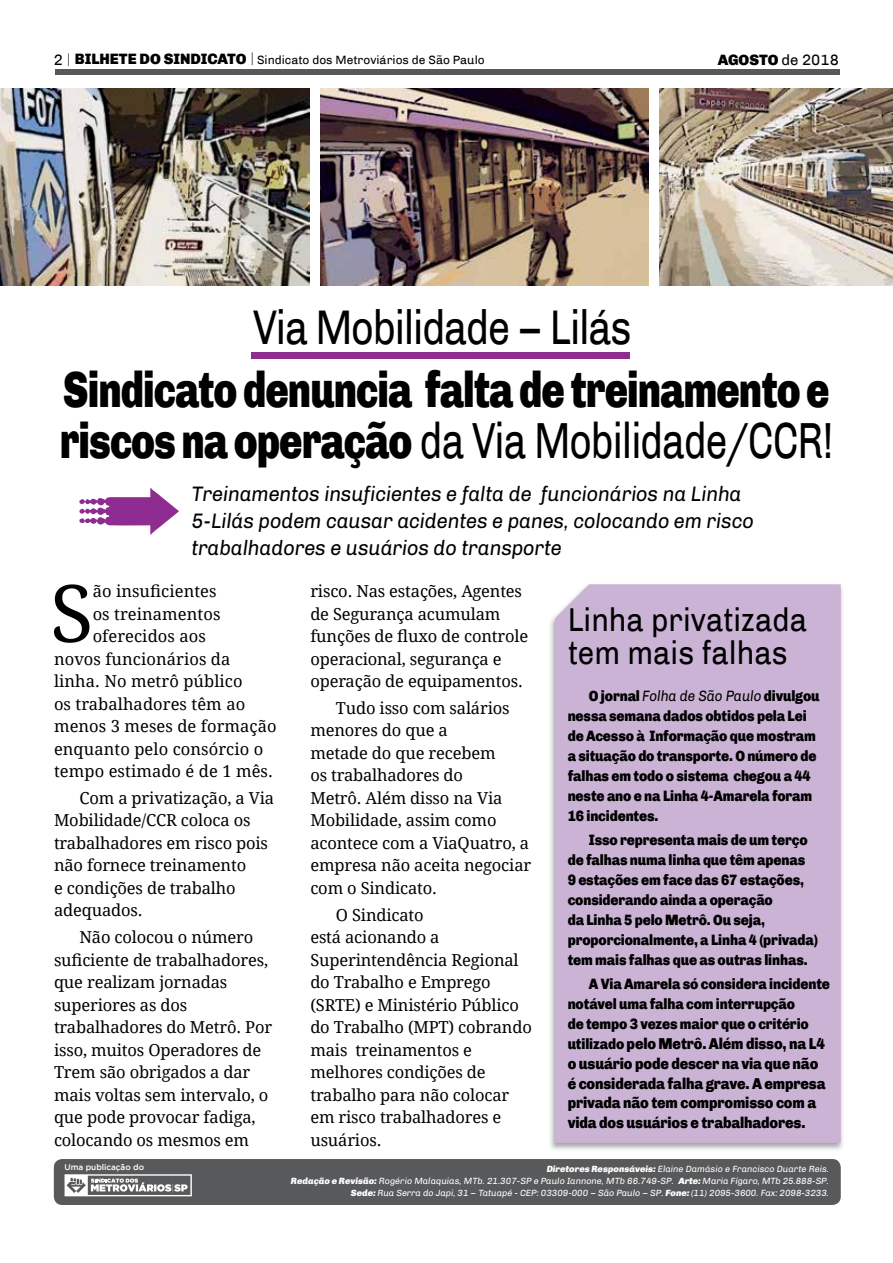
<style>
.page{position:relative;width:893px;height:1263px;background:#fff}
.page>*{position:absolute;margin:0;border:0;box-sizing:border-box;transform-origin:0 0}
.t1{font:79.5px "Droid Serif";color:#000}
.t2{font:900 50.7px/51px "Chivo";letter-spacing:-.025em;color:#000;scale:.77 1}
.t3{font:48.6px "Chivo";letter-spacing:-.03em;color:#000;scale:.81 1}
.t4{font:33px/33px "Chivo";color:#000;scale:.9 1}
.t5{font:italic 21px/27px "Chivo";letter-spacing:-.01em;color:#000;scale:.95 1}
.t6{font:16.5px/22.5px "Droid Serif";letter-spacing:-.01em;color:#000}
.t7{font:900 15.75px/20px "Chivo";letter-spacing:-.01em;color:#000;scale:.9 1}
.t8{font:900 15px/20px "Chivo";letter-spacing:-.01em;color:#000;scale:.9 1}
.t9{font:900 15px "Chivo";letter-spacing:-.01em;color:#000}
.t10{font:12px "Chivo";color:#000}
.t11{font:italic 9px/12px "Chivo";letter-spacing:-.005em;color:#fff;text-align:right}
.t12{font:500 8.25px "Gotham";letter-spacing:-.005em;color:#fff}
.s1{font-size:15px}
.s2{font-family:"Exo";font-weight:200;font-size:15px}
.s3{font-weight:900;font-size:15px}
.s4{font-weight:400}
.s5{font-weight:400;font-style:italic}
.s6{font-weight:900}
</style>
<div class="page">
<img style="left:550px;top:587px;width:293px;height:563px">
<div style="left:555px;top:584px;width:286px;height:559px;background:#cab3d4"></div>
<div style="left:55px;top:69px;width:785px;height:5px;background:#58595b"></div>
<div style="left:54px;top:1159px;width:787px;height:46px;background:#58595b;border-radius:8px"></div>
<svg style="left:65px;top:1174px;width:127px;height:22px"></svg>
<svg style="left:80px;top:488px;width:99px;height:46px"></svg>
<img style="left:0;top:89px;width:310px;height:197px">
<img style="left:320px;top:89px;width:328px;height:197px">
<img style="left:660px;top:89px;width:233px;height:197px">
<div style="left:252px;top:352px;width:378px;height:6px;background:#8e2c91"></div>
<p class="t10" style="left:54px;top:53px;width:432px"><span class="s1">2</span> <span class="s2">|</span> <span class="s3">BILHETE DO SINDICATO</span> <span class="s2">|</span> Sindicato dos Metroviários de São Paulo</p>
<p class="t9" style="left:718px;top:51px;width:123px">AGOSTO <span class="s4">de 2018</span></p>
<h3 class="t3" style="left:253px;top:299px;width:469px">Via Mobilidade – Lilás</h3>
<h2 class="t2" style="left:60px;top:364px;width:1006px">Sindicato denuncia falta de treinamento e riscos na operação <span class="s4">da Via Mobilidade/CCR!</span></h2>
<p class="t5" style="left:191px;top:480px;width:594px">Treinamentos insuficientes e falta de funcionários na Linha<br>5-Lilás podem causar acidentes e panes, colocando em risco trabalhadores e usuários do transporte</p>
<h1 class="t1" style="left:50px;top:559px;width:45px">S</h1>
<p class="t6" style="left:93px;top:579px;width:125px">ão insuficientes</p>
<p class="t6" style="left:93px;top:602px;width:129px">os treinamentos</p>
<p class="t6" style="left:93px;top:624px;width:115px">oferecidos aos</p>
<p class="t6" style="left:54px;top:647px;width:178px">novos funcionários da</p>
<p class="t6" style="left:54px;top:669px;width:190px">linha. No metrô público</p>
<p class="t6" style="left:54px;top:692px;width:193px">os trabalhadores têm ao</p>
<p class="t6" style="left:54px;top:714px;width:224px">menos 3 meses de formação</p>
<p class="t6" style="left:54px;top:737px;width:211px">enquanto pelo consórcio o</p>
<p class="t6" style="left:54px;top:759px;width:220px">tempo estimado é de 1 mês.</p>
<p class="t6" style="left:54px;top:786px;width:222px;text-indent:26px">Com a privatização, a Via<br>Mobilidade/CCR coloca os trabalhadores em risco pois não fornece treinamento<br>e condições de trabalho adequados.</p>
<p class="t6" style="left:54px;top:925px;width:220px;text-indent:26px">Não colocou o número suficiente de trabalhadores, que realizam jornadas superiores as dos trabalhadores do Metrô. Por isso, muitos Operadores de<br>Trem são obrigados a dar mais voltas sem intervalo, o que pode provocar fadiga, colocando os mesmos em</p>
<p class="t6" style="left:310px;top:579px;width:219px">risco. Nas estações, Agentes de Segurança acumulam funções de fluxo de controle operacional, segurança e operação de equipamentos.</p>
<p class="t6" style="left:310px;top:696px;width:222px;text-indent:26px">Tudo isso com salários menores do que a<br>metade do que recebem<br>os trabalhadores do<br>Metrô. Além disso na Via<br>Mobilidade, assim como acontece com a ViaQuatro, a empresa não aceita negociar com o Sindicato.</p>
<p class="t6" style="left:310px;top:903px;width:223px;text-indent:26px">O Sindicato<br>está acionando a<br>Superintendência Regional do Trabalho e Emprego (SRTE) e Ministério Público do Trabalho (MPT) cobrando mais treinamentos e melhores condições de trabalho para não colocar em risco trabalhadores e usuários.</p>
<h3 class="t4" style="left:568px;top:603px;width:267px">Linha privatizada tem mais falhas</h3>
<p class="t8" style="left:568px;top:686px;width:281px;text-indent:21px">O jornal <span class="s5">Folha de São Paulo</span> divulgou nessa semana dados obtidos pela Lei de Acesso à Informação que mostram a situação do transporte. O número de falhas em todo o sistema chegou a 44 neste ano e na Linha 4-Amarela foram<br>16 incidentes.</p>
<p class="t8" style="left:568px;top:830px;width:280px;text-indent:21px">Isso representa mais de um terço de falhas numa linha que têm apenas<br>9 estações em face das 67 estações, considerando ainda a operação<br>da Linha 5 pelo Metrô. Ou seja, proporcionalmente, a Linha 4 (privada) tem mais falhas que as outras linhas.</p>
<p class="t8" style="left:568px;top:973px;width:293px;text-indent:21px">A Via Amarela só considera incidente notável uma falha com interrupção<br>de tempo 3 vezes maior que o critério</p>
<p class="t7" style="left:568px;top:1033px;width:288px"><span class="s1">utilizado</span> pelo Metrô. Além disso, na L4 o usuário pode descer na via que não é considerada falha grave. A empresa privada não tem compromisso com a vida dos usuários e trabalhadores.</p>
<p class="t12" style="left:65px;top:1162px;width:81px">Uma publicação do</p>
<p class="t11" style="left:291px;top:1163px;width:540px"><span class="s6">Diretores Responsáveis:</span> Elaine Damásio e Francisco Duarte Reis.<br><span class="s6">Redação e Revisão:</span> Rogério Malaquias, MTb. 21.307-SP e Paulo Iannone, MTb 66.749-SP. <span class="s6">Arte:</span> Maria Fígaro, MTb 25.888-SP.<br><span class="s6">Sede:</span> Rua Serra do Japi, 31 – Tatuapé - CEP: 03309-000 – São Paulo – SP. <span class="s6">Fone:</span> (11) 2095-3600. Fax: 2098-3233.</p>
</div>
